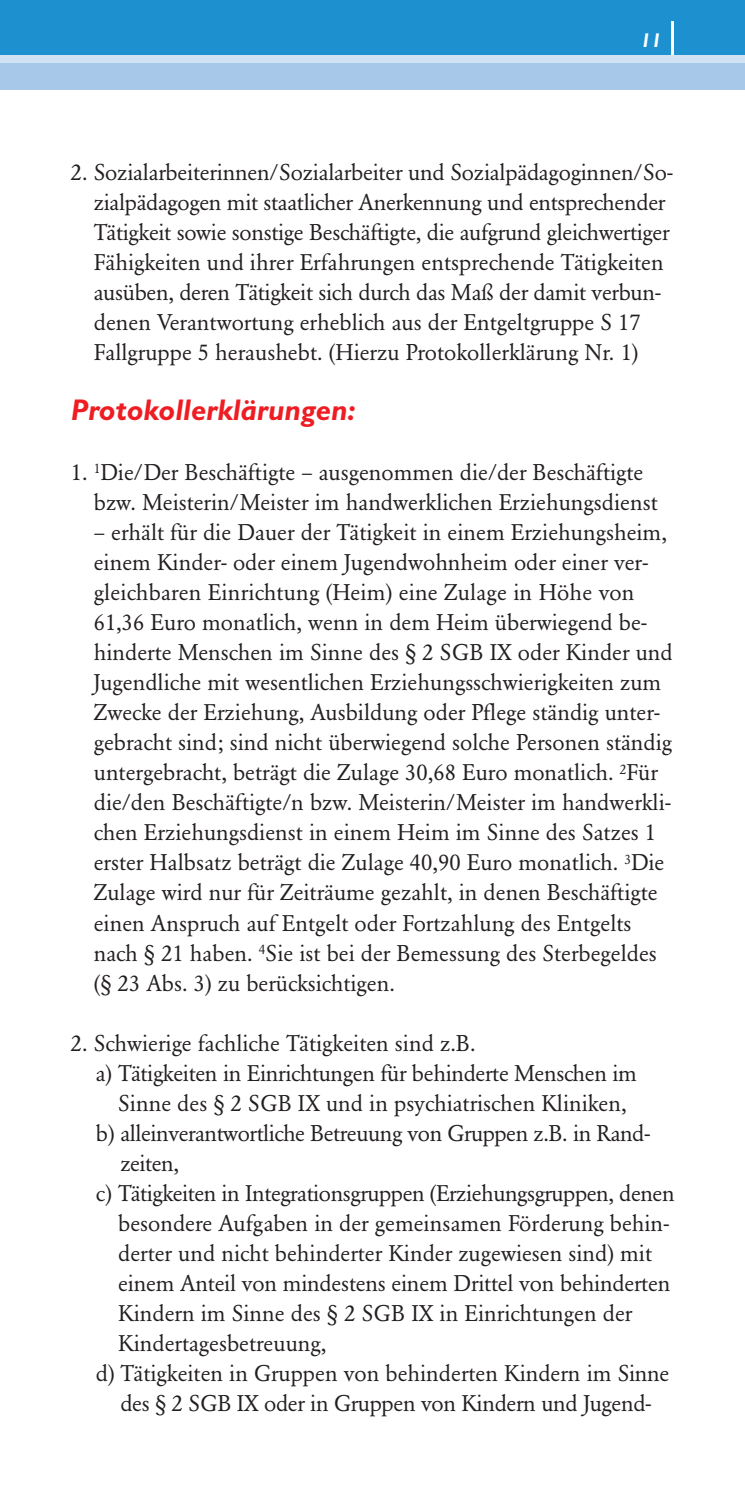
<style>
.page{position:relative;width:745px;height:1489px;background:#fff}
.page>*{position:absolute;margin:0;border:0;box-sizing:border-box;transform-origin:0 0}
.t1{font:italic 700 30px "Gill Sans";color:#ee1d23}
.t2{font:22.5px/30px "Garamond BE";color:#231f20}
.t3{font:22.5px "Garamond BE";letter-spacing:-.02em;color:#231f20}
.t4{font:italic 700 20px "Gill Sans";color:#fff}
</style>
<div class="page">
<div style="left:0;top:0;width:744px;height:59px;background:#1d90d0"></div>
<hr style="left:671px;top:21px;width:2px;height:72px;background:#fff">
<div style="left:0;top:60px;width:744px;height:30px;background:#a7c8e8"></div>
<div style="left:0;top:55px;width:744px;height:8px;background:#d0e2f3"></div>
<p class="t4" style="left:640px;top:33px;width:23px">11</p>
<p class="t2" style="left:94px;top:159px;width:580px;text-indent:-23px">2. Sozialarbeiterinnen/Sozialarbeiter und Sozialpädagoginnen/So&shy;zialpädagogen mit staatlicher Anerkennung und entsprechender Tätigkeit sowie sonstige Beschäftigte, die aufgrund gleichwertiger Fähigkeiten und ihrer Erfahrungen entsprechende Tätigkeiten ausüben, deren Tätigkeit sich durch das Maß der damit verbun&shy;denen Verantwortung erheblich aus der Entgeltgruppe S 17<br>Fallgruppe 5 heraushebt. (Hierzu Protokollerklärung Nr. 1)</p>
<h1 class="t1" style="left:71px;top:399px;width:286px">Protokollerklärungen:</h1>
<p class="t2" style="left:94px;top:459px;width:565px;text-indent:-23px">1. <sup>1</sup>Die/Der Beschäftigte – ausgenommen die/der Beschäftigte bzw. Meisterin/Meister im handwerklichen Erziehungsdienst</p>
<p class="t2" style="left:94px;top:519px;width:580px">– erhält für die Dauer der Tätigkeit in einem Erziehungsheim, einem Kinder- oder einem Jugendwohnheim oder einer ver&shy;gleichbaren Einrichtung (Heim) eine Zulage in Höhe von 61,36 Euro monatlich, wenn in dem Heim überwiegend be&shy;hinderte Menschen im Sinne des § 2 SGB IX oder Kinder und Jugendliche mit wesentlichen Erziehungsschwierigkeiten zum Zwecke der Erziehung, Ausbildung oder Pflege ständig unter&shy;gebracht sind; sind nicht überwiegend solche Personen ständig untergebracht, beträgt die Zulage 30,68 Euro monatlich. <sup>2</sup>Für die/den Beschäftigte/n bzw. Meisterin/Meister im handwerkli&shy;chen Erziehungsdienst in einem Heim im Sinne des Satzes 1 erster Halbsatz beträgt die Zulage 40,90 Euro monatlich. <sup>3</sup>Die Zulage wird nur für Zeiträume gezahlt, in denen Beschäftigte einen Anspruch auf Entgelt oder Fortzahlung des Entgelts nach § 21 haben. <sup>4</sup>Sie ist bei der Bemessung des Sterbegeldes (§ 23 Abs. 3) zu berücksichtigen.</p>
<p class="t2" style="left:71px;top:1029px;width:406px">2. Schwierige fachliche Tätigkeiten sind z.B.</p>
<p class="t2" style="left:96px;top:1059px;width:542px">a) Tätigkeiten in Einrichtungen für behinderte Menschen im</p>
<p class="t2" style="left:118px;top:1089px;width:509px">Sinne des § 2 SGB IX und in psychiatrischen Kliniken,</p>
<p class="t3" style="left:96px;top:1123px;width:555px">b) alleinverantwortliche Betreuung von Gruppen z.B. in Rand-</p>
<p class="t2" style="left:120px;top:1149px;width:60px">zeiten,</p>
<p class="t3" style="left:96px;top:1183px;width:580px">c) Tätigkeiten in Integrationsgruppen (Erziehungsgruppen, denen</p>
<p class="t2" style="left:118px;top:1209px;width:552px">besondere Aufgaben in der gemeinsamen Förderung behin-</p>
<p class="t2" style="left:118px;top:1239px;width:535px">derter und nicht behinderter Kinder zugewiesen sind) mit</p>
<p class="t2" style="left:118px;top:1269px;width:553px">einem Anteil von mindestens einem Drittel von behinderten</p>
<p class="t2" style="left:118px;top:1299px;width:515px">Kindern im Sinne des § 2 SGB IX in Einrichtungen der</p>
<p class="t2" style="left:118px;top:1329px;width:210px">Kindertagesbetreuung,</p>
<p class="t2" style="left:96px;top:1359px;width:574px">d) Tätigkeiten in Gruppen von behinderten Kindern im Sinne</p>
<p class="t2" style="left:120px;top:1389px;width:532px">des § 2 SGB IX oder in Gruppen von Kindern und Jugend-</p>
</div>
